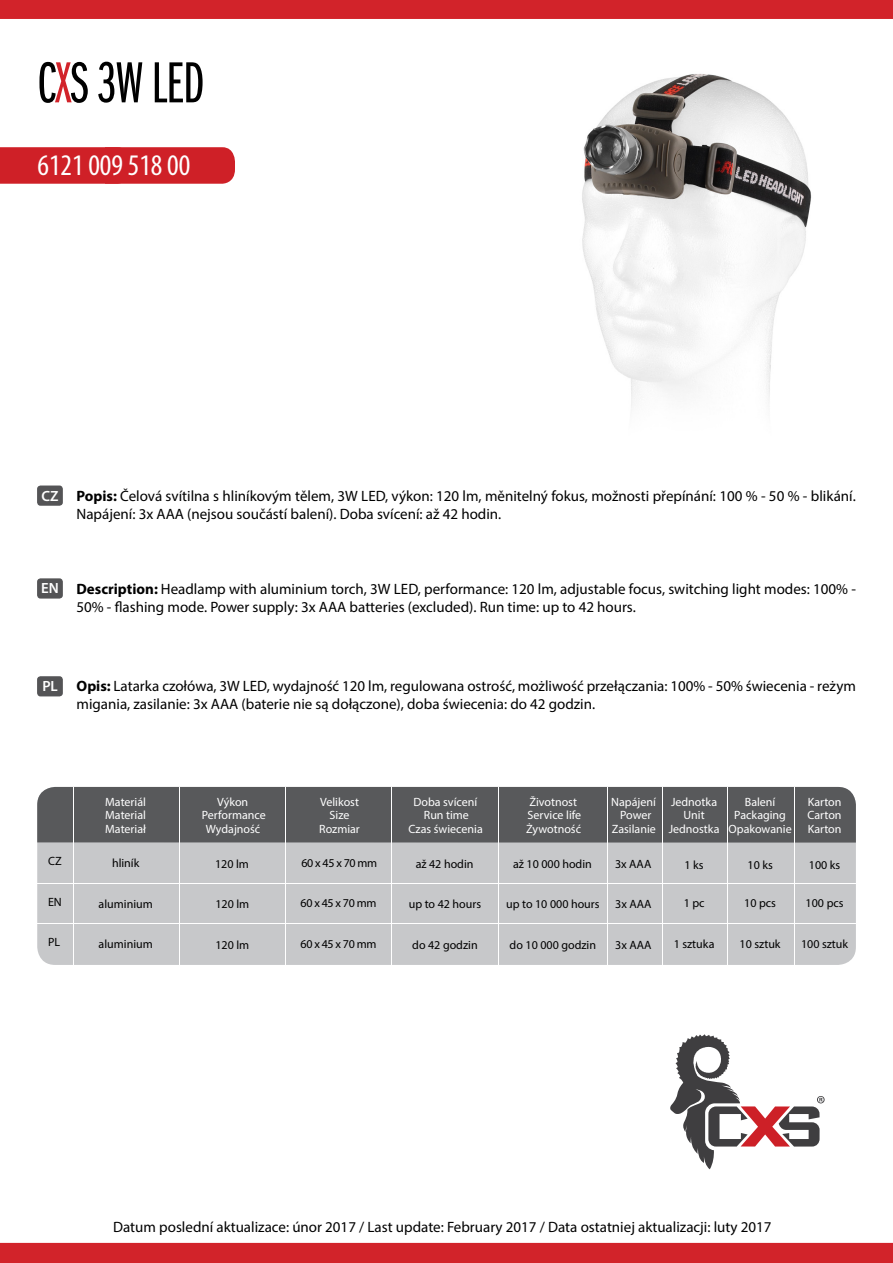
<style>
.page{position:relative;width:893px;height:1263px;background:#fff}
.page>*{position:absolute;margin:0;border:0;box-sizing:border-box;transform-origin:0 0}
.t1{font:60px "Franklin Got Itc DOT Boo Ext Com";letter-spacing:-.01em;color:#000}
.t2{font:condensed 30px "Myriad Pro";color:#fff}
.t3{font:15px/18px "Myriad Pro";color:#000}
.t4{font:600 14.85px "Myriad Pro";color:#fff}
.t5{font:12px "Myriad Pro";color:#fff}
.t6{font:12px "Myriad Pro";color:#000}
.s1{color:#d2232a}
.s2{font-weight:700}
</style>
<div class="page">
<div style="left:0;top:147px;width:235px;height:37px;background:#cf2027"></div>
<img style="left:582px;top:74px;width:230px;height:334px">
<svg style="left:670px;top:1034px;width:155px;height:135px"></svg>
<div style="left:37px;top:485px;width:26px;height:21px;background:#545456;border-radius:3px"></div>
<div style="left:37px;top:578px;width:26px;height:21px;background:#545456;border-radius:3px"></div>
<div style="left:37px;top:676px;width:26px;height:20px;background:#545456;border-radius:3px"></div>
<div style="left:0;top:0;width:893px;height:19px;background:#d2232a"></div>
<div style="left:0;top:1243px;width:893px;height:20px;background:#d2232a"></div>
<div style="left:37px;top:787px;width:819px;height:178px;background:#c7c8ca;border-radius:18px"></div>
<div style="left:37px;top:787px;width:819px;height:55px;background:#58595b"></div>
<hr style="left:73px;top:787px;width:1px;height:178px;background:#fff">
<hr style="left:37px;top:923px;width:819px;height:1px;background:#fff">
<hr style="left:37px;top:883px;width:819px;height:1px;background:#fff">
<hr style="left:794px;top:787px;width:1px;height:178px;background:#fff">
<hr style="left:727px;top:787px;width:1px;height:178px;background:#fff">
<hr style="left:662px;top:787px;width:1px;height:178px;background:#fff">
<hr style="left:607px;top:787px;width:1px;height:178px;background:#fff">
<hr style="left:392px;top:787px;width:1px;height:178px;background:#fff">
<hr style="left:285px;top:787px;width:1px;height:178px;background:#fff">
<hr style="left:179px;top:787px;width:1px;height:178px;background:#fff">
<hr style="left:498px;top:787px;width:1px;height:178px;background:#fff">
<h1 class="t1" style="left:37px;top:51px;width:169px">C<span class="s1">X</span>S 3W LED</h1>
<h2 class="t2" style="left:38px;top:147px;width:154px">6121 009 518 00</h2>
<p class="t4" style="left:42px;top:486px;width:19px">CZ</p>
<p class="t3" style="left:77px;top:486px;width:781px"><span class="s2">Popis:</span> Čelová svítilna s hliníkovým tělem, 3W LED, výkon: 120 lm, měnitelný fokus, možnosti přepínání: 100 % - 50 % - blikání.<br>Napájení: 3x AAA (nejsou součástí balení). Doba svícení: až 42 hodin.</p>
<p class="t4" style="left:41px;top:579px;width:19px">EN</p>
<p class="t3" style="left:77px;top:579px;width:781px"><span class="s2">Description:</span> Headlamp with aluminium torch, 3W LED, performance: 120 lm, adjustable focus, switching light modes: 100% -<br>50% - flashing mode. Power supply: 3x AAA batteries (excluded). Run time: up to 42 hours.</p>
<p class="t4" style="left:42px;top:677px;width:17px">PL</p>
<p class="t3" style="left:77px;top:677px;width:781px"><span class="s2">Opis:</span> Latarka czołówa, 3W LED, wydajność 120 lm, regulowana ostrość, możliwość przełączania: 100% - 50% świecenia - reżym migania, zasilanie: 3x AAA (baterie nie są dołączone), doba świecenia: do 42 godzin.</p>
<p class="t5" style="left:105px;top:794px;width:42px">Materiál</p>
<p class="t5" style="left:105px;top:808px;width:42px">Material</p>
<p class="t5" style="left:105px;top:822px;width:42px">Materiał</p>
<p class="t5" style="left:217px;top:794px;width:33px">Výkon</p>
<p class="t5" style="left:206px;top:821px;width:56px">Wydajność</p>
<p class="t5" style="left:202px;top:808px;width:66px">Performance</p>
<p class="t5" style="left:320px;top:794px;width:40px">Velikost</p>
<p class="t5" style="left:319px;top:821px;width:42px">Rozmiar</p>
<p class="t5" style="left:330px;top:808px;width:21px">Size</p>
<p class="t5" style="left:413px;top:794px;width:65px">Doba svícení</p>
<p class="t5" style="left:409px;top:821px;width:76px">Czas świecenia</p>
<p class="t5" style="left:424px;top:808px;width:47px">Run time</p>
<p class="t5" style="left:529px;top:794px;width:49px">Životnost</p>
<p class="t5" style="left:526px;top:821px;width:56px">Żywotność</p>
<p class="t5" style="left:527px;top:808px;width:55px">Service life</p>
<p class="t5" style="left:611px;top:794px;width:46px">Napájení</p>
<p class="t5" style="left:612px;top:821px;width:46px">Zasilanie</p>
<p class="t5" style="left:620px;top:808px;width:33px">Power</p>
<p class="t5" style="left:671px;top:794px;width:48px">Jednotka</p>
<p class="t5" style="left:669px;top:821px;width:52px">Jednostka</p>
<p class="t5" style="left:683px;top:808px;width:23px">Unit</p>
<p class="t5" style="left:745px;top:794px;width:32px">Balení</p>
<p class="t5" style="left:729px;top:821px;width:65px">Opakowanie</p>
<p class="t5" style="left:734px;top:808px;width:53px">Packaging</p>
<p class="t5" style="left:808px;top:794px;width:35px">Karton</p>
<p class="t5" style="left:808px;top:821px;width:35px">Karton</p>
<p class="t5" style="left:808px;top:808px;width:36px">Carton</p>
<p class="t6" style="left:48px;top:854px;width:15px">CZ</p>
<p class="t6" style="left:112px;top:856px;width:29px">hliník</p>
<p class="t6" style="left:215px;top:856px;width:35px">120 lm</p>
<p class="t6" style="left:301px;top:856px;width:77px">60 x 45 x 70 mm</p>
<p class="t6" style="left:416px;top:856px;width:59px">až 42 hodin</p>
<p class="t6" style="left:513px;top:856px;width:80px">až 10 000 hodin</p>
<p class="t6" style="left:809px;top:858px;width:33px">100 ks</p>
<p class="t6" style="left:615px;top:856px;width:38px">3x AAA</p>
<p class="t6" style="left:685px;top:858px;width:21px">1 ks</p>
<p class="t6" style="left:747px;top:858px;width:27px">10 ks</p>
<p class="t6" style="left:48px;top:894px;width:15px">EN</p>
<p class="t6" style="left:99px;top:896px;width:56px">aluminium</p>
<p class="t6" style="left:215px;top:896px;width:35px">120 lm</p>
<p class="t6" style="left:301px;top:896px;width:77px">60 x 45 x 70 mm</p>
<p class="t6" style="left:409px;top:896px;width:74px">up to 42 hours</p>
<p class="t6" style="left:506px;top:896px;width:95px">up to 10 000 hours</p>
<p class="t6" style="left:615px;top:896px;width:38px">3x AAA</p>
<p class="t6" style="left:684px;top:896px;width:22px">1 pc</p>
<p class="t6" style="left:744px;top:896px;width:33px">10 pcs</p>
<p class="t6" style="left:806px;top:896px;width:39px">100 pcs</p>
<p class="t6" style="left:48px;top:935px;width:14px">PL</p>
<p class="t6" style="left:99px;top:937px;width:56px">aluminium</p>
<p class="t6" style="left:215px;top:937px;width:35px">120 lm</p>
<p class="t6" style="left:301px;top:937px;width:77px">60 x 45 x 70 mm</p>
<p class="t6" style="left:412px;top:937px;width:67px">do 42 godzin</p>
<p class="t6" style="left:510px;top:937px;width:88px">do 10 000 godzin</p>
<p class="t6" style="left:615px;top:937px;width:38px">3x AAA</p>
<p class="t6" style="left:674px;top:937px;width:42px">1 sztuka</p>
<p class="t6" style="left:740px;top:937px;width:42px">10 sztuk</p>
<p class="t6" style="left:801px;top:937px;width:49px">100 sztuk</p>
<p class="t3" style="left:113px;top:1218px;width:660px">Datum poslední aktualizace: únor 2017 / Last update: February 2017 / Data ostatniej aktualizacji: luty 2017</p>
</div>
